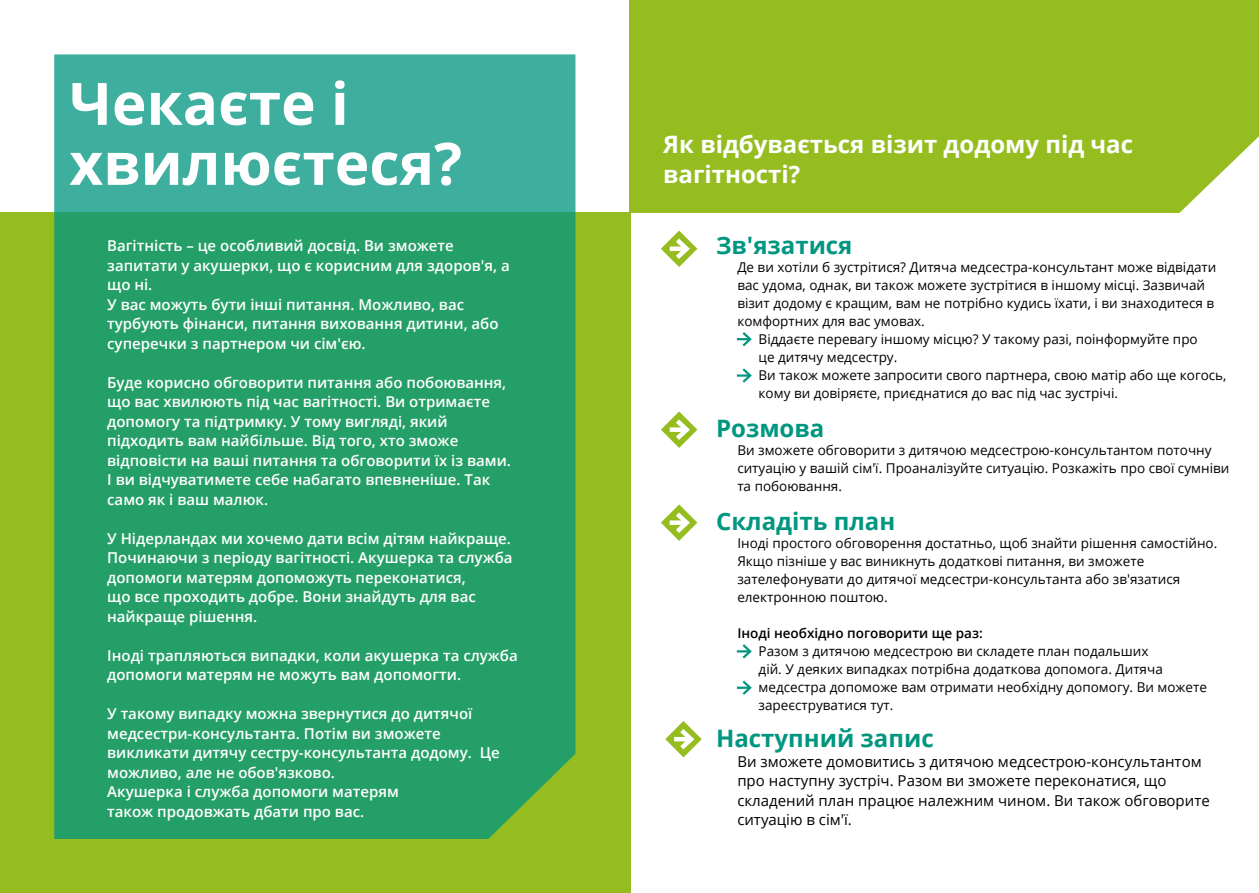
<style>
.page{position:relative;width:1259px;height:893px;background:#fff}
.page>*{position:absolute;margin:0;border:0;box-sizing:border-box;transform-origin:0 0}
.Hoofdstukkop{font:700 58.5px/60px "Open Sans";color:#fff}
.Hoofdstukkop-2{font:700 24px "Open Sans";color:#00967f}
.Hoofdstukkop-3{font:700 24px/30px "Open Sans";color:#fff}
.t1{font:600 15px/19.5px "Open Sans";color:#fff}
.t2{font:15px/19.5px "Open Sans";color:#000}
.t3{font:13.5px/18px "Open Sans";color:#000}
.t4{font:600 13.5px "Open Sans";color:#000}
</style>
<div class="page">
<div style="left:0;top:213px;width:631px;height:680px;background:#95bd20"></div>
<svg style="left:54px;top:54px;width:521px;height:785px;background:#2aa271"></svg>
<svg style="left:661px;top:231px;width:36px;height:36px"></svg>
<svg style="left:661px;top:411px;width:36px;height:37px"></svg>
<svg style="left:661px;top:504px;width:36px;height:37px"></svg>
<svg style="left:665px;top:721px;width:37px;height:36px"></svg>
<svg style="left:737px;top:332px;width:15px;height:15px"></svg>
<svg style="left:737px;top:368px;width:15px;height:15px"></svg>
<div style="left:629px;top:0;width:630px;height:213px;background:#95bd20"></div>
<svg style="left:1179px;top:136px;width:80px;height:77px"></svg>
<svg style="left:737px;top:644px;width:15px;height:15px"></svg>
<svg style="left:737px;top:680px;width:15px;height:15px"></svg>
<p class="Hoofdstukkop" style="left:69px;top:72px;width:394px">Чекаєте і хвилюєтеся?</p>
<p class="t1" style="left:107px;top:236px;width:404px">Вагітність – це особливий досвід. Ви зможете запитати у акушерки, що є корисним для здоров'я, а що ні.</p>
<p class="t1" style="left:107px;top:294px;width:393px">У вас можуть бути інші питання. Можливо, вас турбують фінанси, питання виховання дитини, або суперечки з партнером чи сім'єю.</p>
<p class="t1" style="left:107px;top:372px;width:405px">Буде корисно обговорити питання або побоювання, що вас хвилюють під час вагітності. Ви отримаєте допомогу та підтримку. У тому вигляді, який підходить вам найбільше. Від того, хто зможе відповісти на ваші питання та обговорити їх із вами.<br>І ви відчуватимете себе набагато впевненіше. Так само як і ваш малюк.</p>
<p class="t1" style="left:107px;top:528px;width:407px">У Нідерландах ми хочемо дати всім дітям найкраще.<br>Починаючи з періоду вагітності. Акушерка та служба допомоги матерям допоможуть переконатися,<br>що все проходить добре. Вони знайдуть для вас найкраще рішення.</p>
<p class="t1" style="left:107px;top:645px;width:412px">Іноді трапляються випадки, коли акушерка та служба допомоги матерям не можуть вам допомогти.</p>
<p class="t1" style="left:107px;top:704px;width:394px">У такому випадку можна звернутися до дитячої медсестри-консультанта. Потім ви зможете викликати дитячу сестру-консультанта додому. Це можливо, але не обов'язково.</p>
<p class="t1" style="left:107px;top:782px;width:293px">Акушерка і служба допомоги матерям</p>
<p class="t1" style="left:107px;top:801px;width:258px">також продовжать дбати про вас.</p>
<p class="Hoofdstukkop-3" style="left:663px;top:129px;width:471px">Як відбувається візит додому під час вагітності?</p>
<p class="Hoofdstukkop-2" style="left:716px;top:228px;width:138px">Зв'язатися</p>
<p class="t3" style="left:737px;top:257px;width:480px">Де ви хотіли б зустрітися? Дитяча медсестра-консультант може відвідати</p>
<p class="t3" style="left:737px;top:275px;width:478px">вас удома, однак, ви також можете зустрітися в іншому місці. Зазвичай візит додому є кращим, вам не потрібно кудись їхати, і ви знаходитеся в комфортних для вас умовах.</p>
<p class="t3" style="left:758px;top:329px;width:441px">Віддаєте перевагу іншому місцю? У такому разі, поінформуйте про це дитячу медсестру.</p>
<p class="t3" style="left:758px;top:365px;width:469px">Ви також можете запросити свого партнера, свою матір або ще когось, кому ви довіряєте, приєднатися до вас під час зустрічі.</p>
<p class="Hoofdstukkop-2" style="left:716px;top:411px;width:110px">Розмова</p>
<p class="t3" style="left:737px;top:440px;width:493px">Ви зможете обговорити з дитячою медсестрою-консультантом поточну ситуацію у вашій сім'ї. Проаналізуйте ситуацію. Розкажіть про свої сумніви та побоювання.</p>
<p class="Hoofdstukkop-2" style="left:716px;top:504px;width:181px">Складіть план</p>
<p class="t3" style="left:737px;top:533px;width:481px">Іноді простого обговорення достатньо, щоб знайти рішення самостійно.<br>Якщо пізніше у вас виникнуть додаткові питання, ви зможете зателефонувати до дитячої медсестри-консультанта або зв'язатися електронною поштою.</p>
<p class="t4" style="left:737px;top:623px;width:247px">Іноді необхідно поговорити ще раз:</p>
<p class="t3" style="left:758px;top:641px;width:391px">Разом з дитячою медсестрою ви складете план подальших</p>
<p class="t3" style="left:758px;top:659px;width:450px">дій. У деяких випадках потрібна додаткова допомога. Дитяча медсестра допоможе вам отримати необхідну допомогу. Ви можете зареєструватися тут.</p>
<p class="Hoofdstukkop-2" style="left:716px;top:721px;width:219px">Наступний запис</p>
<p class="t2" style="left:737px;top:751px;width:474px">Ви зможете домовитись з дитячою медсестрою-консультантом про наступну зустріч. Разом ви зможете переконатися, що складений план працює належним чином. Ви також обговорите ситуацію в сім'ї.</p>
</div>
